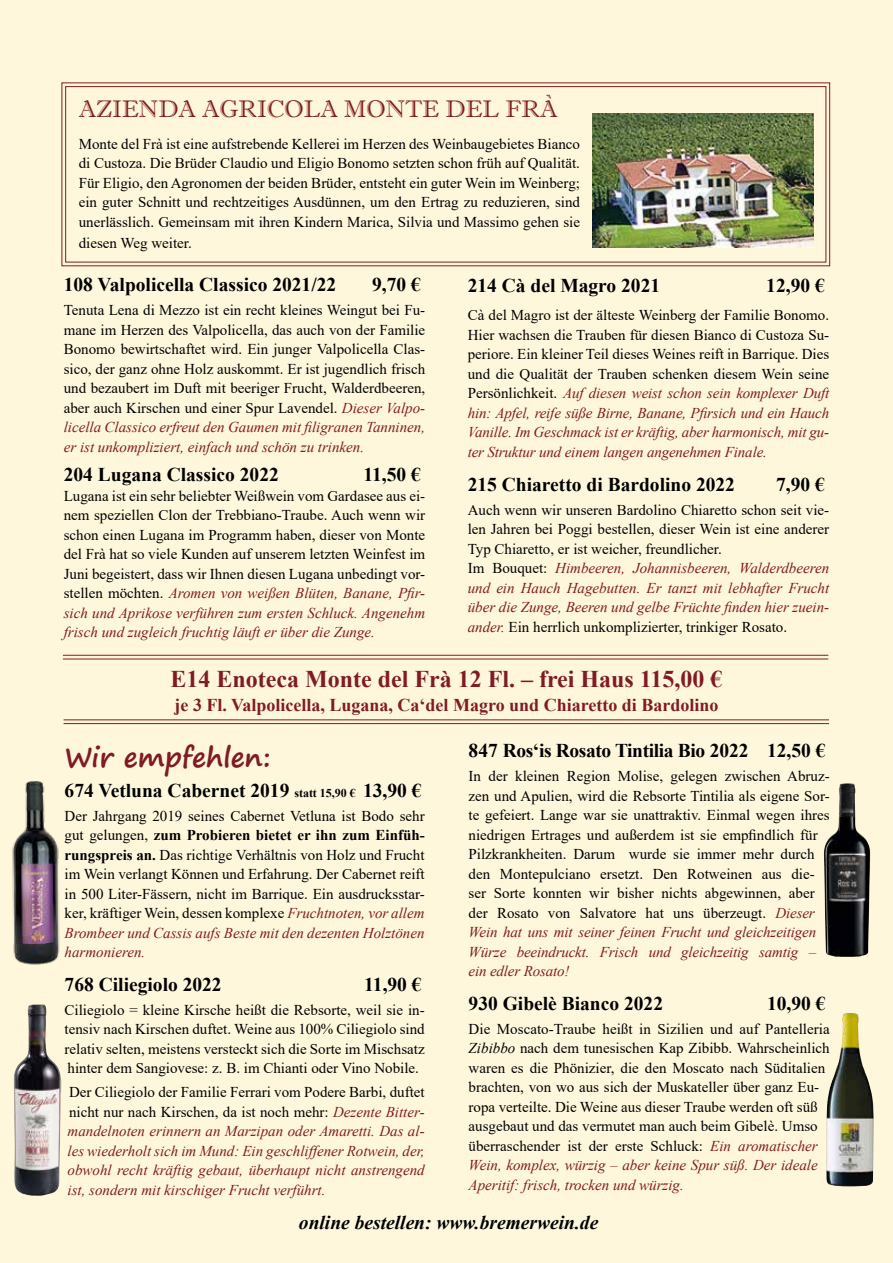
<style>
.page{position:relative;width:893px;height:1263px;background:#fff7dc}
.page>*{position:absolute;margin:0;border:0;box-sizing:border-box;transform-origin:0 0}
.t1{font:700 27px "Segoe Print";color:#801b23}
.t2{font:700 24px "Times New Roman";color:#801b23}
.t3{font:24px "Imprint MT Shadow";color:#801b23}
.t4{font:700 19.5px "Times New Roman";color:#000}
.t5{font:700 19.5px "Times New Roman";letter-spacing:-.02em;color:#000}
.t6{font:italic 700 19.5px "Times New Roman";color:#000}
.t7{font:700 18px "Times New Roman";color:#801b23}
.t8{font:15px/19.5px "Times New Roman";color:#000;text-align:justify}
.t9{font:italic 15px/19.5px "Times New Roman";color:#801b23;text-align:justify}
.s1{font-style:italic;color:#801b23}
.s2{font-size:12px}
.s3{font-weight:700}
.s4{font-style:normal;color:#000}
.s5{font-style:italic}
</style>
<div class="page">
<hr style="left:63px;top:655px;width:765px;height:1px;background:#801b23">
<hr style="left:63px;top:659px;width:765px;height:1px;background:#801b23">
<hr style="left:64px;top:719px;width:765px;height:1px;background:#801b23">
<hr style="left:64px;top:723px;width:765px;height:1px;background:#801b23">
<img style="left:13px;top:1004px;width:49px;height:192px">
<img style="left:12px;top:781px;width:48px;height:184px">
<img style="left:823px;top:783px;width:47px;height:174px">
<img style="left:826px;top:1013px;width:48px;height:173px">
<svg style="left:61px;top:82px;width:769px;height:185px"></svg>
<div style="left:65px;top:86px;width:761px;height:176px;border:1px solid #801b23"></div>
<img style="left:593px;top:114px;width:220px;height:134px">
<h2 class="t3" style="left:79px;top:94px;width:480px">AZIENDA AGRICOLA MONTE DEL FRÀ</h2>
<p class="t8" style="left:79px;top:134px;width:503px">Monte del Frà ist eine aufstrebende Kellerei im Herzen des Weinbaugebietes Bianco di Custoza. Die Brüder Claudio und Eligio Bonomo setzten schon früh auf Qualität.<br>Für Eligio, den Agronomen der beiden Brüder, entsteht ein guter Wein im Weinberg; ein guter Schnitt und rechtzeitiges Ausdünnen, um den Ertrag zu reduzieren, sind unerlässlich. Gemeinsam mit ihren Kindern Marica, Silvia und Massimo gehen sie</p>
<p class="t8" style="left:79px;top:233px;width:115px">diesen Weg weiter.</p>
<h3 class="t4" style="left:64px;top:271px;width:274px">108 Valpolicella Classico 2021/22</h3>
<h3 class="t4" style="left:372px;top:271px;width:50px">9,70 €</h3>
<p class="t8" style="left:64px;top:300px;width:363px">Tenuta Lena di Mezzo ist ein recht kleines Weingut bei Fu&shy;mane im Herzen des Valpolicella, das auch von der Familie Bonomo bewirtschaftet wird. Ein junger Valpolicella Clas&shy;sico, der ganz ohne Holz auskommt. Er ist jugendlich frisch und bezaubert im Duft mit beeriger Frucht, Walderdbeeren, aber auch Kirschen und einer Spur Lavendel. <span class="s1">Dieser Valpo&shy;licella Classico erfreut den Gaumen mit filigranen Tanninen, er ist unkompliziert, einfach und schön zu trinken.</span></p>
<h3 class="t4" style="left:64px;top:461px;width:217px">204 Lugana Classico 2022</h3>
<h3 class="t4" style="left:363px;top:461px;width:59px">11,50 €</h3>
<p class="t8" style="left:64px;top:486px;width:363px">Lugana ist ein sehr beliebter Weißwein vom Gardasee aus ei&shy;nem speziellen Clon der Trebbiano-Traube. Auch wenn wir schon einen Lugana im Programm haben, dieser von Monte del Frà hat so viele Kunden auf unserem letzten Weinfest im Juni begeistert, dass wir Ihnen diesen Lugana unbedingt vor&shy;stellen möchten. <span class="s1">Aromen von weißen Blüten, Banane, Pfir&shy;sich und Aprikose verführen zum ersten Schluck. Angenehm frisch und zugleich fruchtig läuft er über die Zunge.</span></p>
<h3 class="t4" style="left:468px;top:272px;width:194px">214 Cà del Magro 2021</h3>
<h3 class="t4" style="left:766px;top:272px;width:60px">12,90 €</h3>
<p class="t8" style="left:468px;top:305px;width:363px">Cà del Magro ist der älteste Weinberg der Familie Bonomo.<br>Hier wachsen die Trauben für diesen Bianco di Custoza Su&shy;periore. Ein kleiner Teil dieses Weines reift in Barrique. Dies und die Qualität der Trauben schenken diesem Wein seine Persönlichkeit. <span class="s1">Auf diesen weist schon sein komplexer Duft hin: Apfel, reife süße Birne, Banane, Pfirsich und ein Hauch Vanille. Im Geschmack ist er kräftig, aber harmonisch, mit gu&shy;ter Struktur und einem langen angenehmen Finale.</span></p>
<h3 class="t4" style="left:468px;top:470px;width:269px">215 Chiaretto di Bardolino 2022</h3>
<h3 class="t4" style="left:776px;top:470px;width:50px">7,90 €</h3>
<p class="t8" style="left:468px;top:499px;width:363px;text-align:left">Auch wenn wir unseren Bardolino Chiaretto schon seit vie&shy;len Jahren bei Poggi bestellen, dieser Wein ist eine anderer Typ Chiaretto, er ist weicher, freundlicher.<br>Im Bouquet: <span class="s1">Himbeeren, Johannisbeeren, Walderdbeeren und ein Hauch Hagebutten. Er tanzt mit lebhafter Frucht über die Zunge, Beeren und gelbe Früchte finden hier zuein&shy;ander.</span> Ein herrlich unkomplizierter, trinkiger Rosato.</p>
<h2 class="t2" style="left:170px;top:662px;width:554px">E14 Enoteca Monte del Frà 12 Fl. – frei Haus 115,00 €</h2>
<p class="t7" style="left:175px;top:692px;width:545px">je 3 Fl. Valpolicella, Lugana, Ca‘del Magro und Chiaretto di Bardolino</p>
<h1 class="t1" style="left:65px;top:733px;width:208px">Wir empfehlen:</h1>
<h3 class="t4" style="left:65px;top:776px;width:358px">674 Vetluna Cabernet 2019 <span class="s2">statt 15,90 €</span> 13,90 €</h3>
<p class="t8" style="left:65px;top:805px;width:362px">Der Jahrgang 2019 seines Cabernet Vetluna ist Bodo sehr gut gelungen, <span class="s3">zum Probieren bietet er ihn zum Einfüh&shy;rungspreis an.</span> Das richtige Verhältnis von Holz und Frucht im Wein verlangt Können und Erfahrung. Der Cabernet reift in 500 Liter-Fässern, nicht im Barrique. Ein ausdrucksstar&shy;ker, kräftiger Wein, dessen komplexe <span class="s1">Fruchtnoten, vor allem Brombeer und Cassis aufs Beste mit den dezenten Holztönen harmonieren.</span></p>
<h3 class="t4" style="left:65px;top:970px;width:159px">768 Ciliegiolo 2022</h3>
<h3 class="t4" style="left:364px;top:970px;width:59px">11,90 €</h3>
<p class="t8" style="left:65px;top:1000px;width:362px">Ciliegiolo = kleine Kirsche heißt die Rebsorte, weil sie in&shy;tensiv nach Kirschen duftet. Weine aus 100% Ciliegiolo sind relativ selten, meistens versteckt sich die Sorte im Mischsatz hinter dem Sangiovese: z. B. im Chianti oder Vino Nobile.</p>
<p class="t9" style="left:68px;top:1082px;width:359px"><span class="s4">Der Ciliegiolo der Familie Ferrari vom Podere Barbi, duftet nicht nur nach Kirschen, da ist noch mehr:</span> Dezente Bitter&shy;mandelnoten erinnern an Marzipan oder Amaretti. Das al&shy;les wiederholt sich im Mund: Ein geschliffener Rotwein, der, obwohl recht kräftig gebaut, überhaupt nicht anstrengend ist, sondern mit kirschiger Frucht verführt.</p>
<h3 class="t5" style="left:469px;top:737px;width:359px">847 Ros‘is Rosato Tintilia Bio 2022 12,50 €</h3>
<p class="t8" style="left:469px;top:766px;width:363px;text-align:left">In der kleinen Region Molise, gelegen zwischen Abruz&shy;zen und Apulien, wird die Rebsorte Tintilia als eigene Sor&shy;te gefeiert. Lange war sie unattraktiv. Einmal wegen ihres niedrigen Ertrages und außerdem ist sie empfindlich für Pilzkrankheiten. Darum wurde sie immer mehr durch den Montepulciano ersetzt. Den Rotweinen aus die&shy;ser Sorte konnten wir bisher nichts abgewinnen, aber der Rosato von Salvatore hat uns überzeugt. <span class="s1">Dieser Wein hat uns mit seiner feinen Frucht und gleichzeitigen Würze beeindruckt. Frisch und gleichzeitig samtig – ein edler Rosato!</span></p>
<h3 class="t4" style="left:469px;top:989px;width:196px">930 Gibelè Bianco 2022</h3>
<h3 class="t4" style="left:767px;top:989px;width:60px">10,90 €</h3>
<p class="t8" style="left:469px;top:1019px;width:363px;text-align:left">Die Moscato-Traube heißt in Sizilien und auf Pantelleria <span class="s5">Zibibbo</span> nach dem tunesischen Kap Zibibb. Wahrscheinlich waren es die Phönizier, die den Moscato nach Süditalien brachten, von wo aus sich der Muskateller über ganz Eu&shy;ropa verteilte. Die Weine aus dieser Traube werden oft süß ausgebaut und das vermutet man auch beim Gibelè. Umso überraschender ist der erste Schluck: <span class="s1">Ein aromatischer Wein, komplex, würzig – aber keine Spur süß. Der ideale Aperitif: frisch, trocken und würzig.</span></p>
<h3 class="t6" style="left:299px;top:1208px;width:301px">online bestellen: www.bremerwein.de</h3>
</div>
